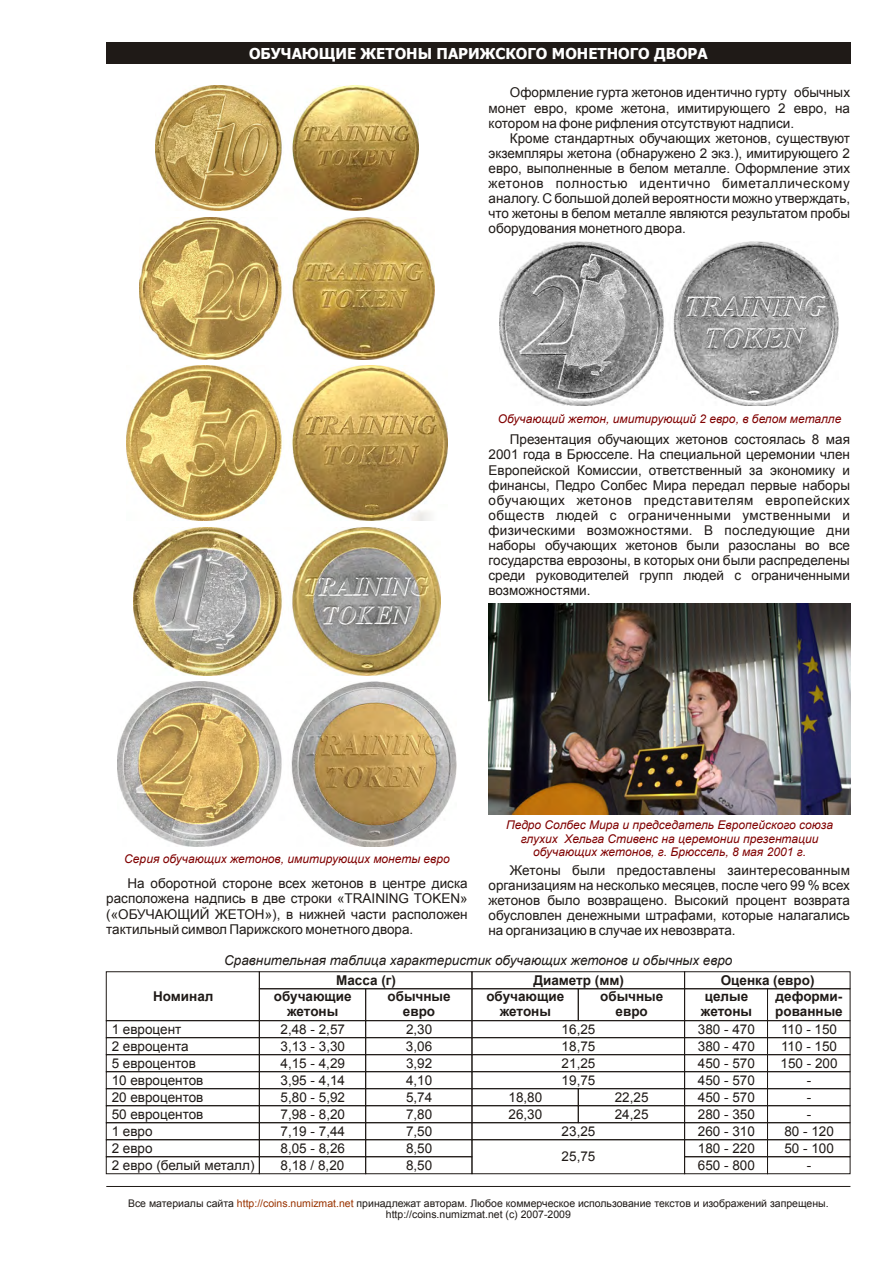
<style>
.page{position:relative;width:893px;height:1263px;background:#fff}
.page>*{position:absolute;margin:0;border:0;box-sizing:border-box;transform-origin:0 0}
.t1{font:700 15px "Tahoma";color:#fff}
.t2{font:13.5px/17px "Arial";color:#1f1a17;text-align:justify}
.t3{font:700 13.5px/15.1px "Arial";color:#1f1a17;text-align:center}
.t4{font:italic 13.5px "Arial";color:#1f1a17}
.t5{font:italic 12px/13.4px "Arial";color:#800000;text-align:center}
.t6{font:10.5px/11.7px "Arial";color:#1f1a17;text-align:center}
.s1{color:#930}
</style>
<div class="page">
<hr style="left:106px;top:1186px;width:744px;height:1px;background:#1f1a17">
<div style="left:106px;top:42px;width:744px;height:22px;background:#1f1a17"></div>
<div style="left:106px;top:971px;width:153px;height:50px;border:1px solid #1f1a17"></div>
<div style="left:365px;top:988px;width:107px;height:33px;border:1px solid #1f1a17"></div>
<div style="left:259px;top:971px;width:213px;height:18px;border:1px solid #1f1a17"></div>
<div style="left:472px;top:971px;width:213px;height:18px;border:1px solid #1f1a17"></div>
<div style="left:684px;top:971px;width:166px;height:18px;border:1px solid #1f1a17"></div>
<div style="left:106px;top:1020px;width:153px;height:18px;border:1px solid #1f1a17"></div>
<div style="left:106px;top:1037px;width:153px;height:18px;border:1px solid #1f1a17"></div>
<div style="left:106px;top:1054px;width:153px;height:18px;border:1px solid #1f1a17"></div>
<div style="left:106px;top:1071px;width:153px;height:18px;border:1px solid #1f1a17"></div>
<div style="left:106px;top:1088px;width:153px;height:18px;border:1px solid #1f1a17"></div>
<div style="left:106px;top:1105px;width:153px;height:18px;border:1px solid #1f1a17"></div>
<div style="left:106px;top:1122px;width:153px;height:18px;border:1px solid #1f1a17"></div>
<div style="left:106px;top:1139px;width:153px;height:18px;border:1px solid #1f1a17"></div>
<div style="left:259px;top:1020px;width:107px;height:18px;border:1px solid #1f1a17"></div>
<div style="left:259px;top:1037px;width:107px;height:18px;border:1px solid #1f1a17"></div>
<div style="left:259px;top:1054px;width:107px;height:18px;border:1px solid #1f1a17"></div>
<div style="left:259px;top:1071px;width:107px;height:18px;border:1px solid #1f1a17"></div>
<div style="left:259px;top:1088px;width:107px;height:18px;border:1px solid #1f1a17"></div>
<div style="left:259px;top:1139px;width:107px;height:18px;border:1px solid #1f1a17"></div>
<div style="left:259px;top:1105px;width:107px;height:18px;border:1px solid #1f1a17"></div>
<div style="left:684px;top:1037px;width:84px;height:18px;border:1px solid #1f1a17"></div>
<div style="left:684px;top:1054px;width:84px;height:18px;border:1px solid #1f1a17"></div>
<div style="left:684px;top:1071px;width:84px;height:18px;border:1px solid #1f1a17"></div>
<div style="left:684px;top:1088px;width:84px;height:18px;border:1px solid #1f1a17"></div>
<div style="left:684px;top:1105px;width:84px;height:18px;border:1px solid #1f1a17"></div>
<div style="left:684px;top:1122px;width:84px;height:18px;border:1px solid #1f1a17"></div>
<div style="left:684px;top:1139px;width:84px;height:18px;border:1px solid #1f1a17"></div>
<div style="left:365px;top:1054px;width:107px;height:18px;border:1px solid #1f1a17"></div>
<div style="left:365px;top:1088px;width:107px;height:18px;border:1px solid #1f1a17"></div>
<div style="left:365px;top:1020px;width:107px;height:18px;border:1px solid #1f1a17"></div>
<div style="left:365px;top:1071px;width:107px;height:18px;border:1px solid #1f1a17"></div>
<div style="left:365px;top:1122px;width:107px;height:18px;border:1px solid #1f1a17"></div>
<div style="left:365px;top:1139px;width:107px;height:18px;border:1px solid #1f1a17"></div>
<div style="left:106px;top:1156px;width:153px;height:18px;border:1px solid #1f1a17"></div>
<div style="left:259px;top:1156px;width:107px;height:18px;border:1px solid #1f1a17"></div>
<div style="left:684px;top:1156px;width:84px;height:18px;border:1px solid #1f1a17"></div>
<div style="left:365px;top:1156px;width:107px;height:18px;border:1px solid #1f1a17"></div>
<div style="left:472px;top:988px;width:106px;height:33px;border:1px solid #1f1a17"></div>
<div style="left:578px;top:988px;width:107px;height:33px;border:1px solid #1f1a17"></div>
<div style="left:472px;top:1105px;width:106px;height:18px;border:1px solid #1f1a17"></div>
<div style="left:472px;top:1054px;width:213px;height:18px;border:1px solid #1f1a17"></div>
<div style="left:578px;top:1088px;width:107px;height:18px;border:1px solid #1f1a17"></div>
<div style="left:472px;top:1020px;width:213px;height:18px;border:1px solid #1f1a17"></div>
<div style="left:472px;top:1071px;width:213px;height:18px;border:1px solid #1f1a17"></div>
<div style="left:472px;top:1122px;width:213px;height:18px;border:1px solid #1f1a17"></div>
<div style="left:472px;top:1139px;width:213px;height:35px;border:1px solid #1f1a17"></div>
<div style="left:684px;top:988px;width:84px;height:33px;border:1px solid #1f1a17"></div>
<div style="left:767px;top:988px;width:83px;height:33px;border:1px solid #1f1a17"></div>
<div style="left:767px;top:1020px;width:83px;height:18px;border:1px solid #1f1a17"></div>
<div style="left:767px;top:1037px;width:83px;height:18px;border:1px solid #1f1a17"></div>
<div style="left:767px;top:1054px;width:83px;height:18px;border:1px solid #1f1a17"></div>
<div style="left:767px;top:1071px;width:83px;height:18px;border:1px solid #1f1a17"></div>
<div style="left:767px;top:1088px;width:83px;height:18px;border:1px solid #1f1a17"></div>
<div style="left:767px;top:1105px;width:83px;height:18px;border:1px solid #1f1a17"></div>
<div style="left:767px;top:1122px;width:83px;height:18px;border:1px solid #1f1a17"></div>
<div style="left:767px;top:1139px;width:83px;height:18px;border:1px solid #1f1a17"></div>
<div style="left:767px;top:1156px;width:83px;height:18px;border:1px solid #1f1a17"></div>
<img style="left:117px;top:682px;width:340px;height:164px">
<img style="left:127px;top:366px;width:320px;height:155px">
<img style="left:133px;top:527px;width:308px;height:149px">
<img style="left:500px;top:242px;width:339px;height:164px">
<img style="left:489px;top:604px;width:361px;height:210px">
<img style="left:156px;top:85px;width:262px;height:126px">
<img style="left:140px;top:217px;width:294px;height:142px">
<p class="t1" style="left:249px;top:47px;width:460px">ОБУЧАЮЩИЕ ЖЕТОНЫ ПАРИЖСКОГО МОНЕТНОГО ДВОРА</p>
<p class="t1" style="left:362px;top:47px;width:235px">КОР ЛЕВСТВО НИДЕРЛАНДЫ</p>
<p class="t1" style="left:373px;top:47px;width:213px">ИСТОРИЯ СОЗДАНИЯ ЕВРО</p>
<p class="t2" style="left:489px;top:86px;width:363px;line-height:15.1px;text-indent:21px">Оформление гурта жетонов идентично гурту обычных монет евро, кроме жетона, имитирующего 2 евро, на котором на фоне рифления отсутствуют надписи.</p>
<p class="t2" style="left:489px;top:132px;width:363px;line-height:15.1px;text-indent:21px">Кроме стандартных обучающих жетонов, существуют экземпляры жетона (обнаружено 2 экз.), имитирующего 2 евро, выполненные в белом металле. Оформление этих жетонов полностью идентично биметаллическому аналогу. С большой долей вероятности можно утверждать, что жетоны в белом металле являются результатом пробы оборудования монетного двора.</p>
<p class="t5" style="left:498px;top:413px;width:345px">Обучающий жетон, имитирующий 2 евро, в белом металле</p>
<p class="t2" style="left:489px;top:433px;width:363px;line-height:15.1px;text-indent:21px">Презентация обучающих жетонов состоялась 8 мая 2001 года в Брюсселе. На специальной церемонии член Европейской Комиссии, ответственный за экономику и финансы, Педро Солбес Мира передал первые наборы обучающих жетонов представителям европейских обществ людей с ограниченными умственными и физическими возможностями. В последующие дни наборы обучающих жетонов были разосланы во все государства еврозоны, в которых они были распределены среди руководителей групп людей с ограниченными возможностями.</p>
<p class="t5" style="left:124px;top:853px;width:327px">Серия обучающих жетонов, имитирующих монеты евро</p>
<p class="t2" style="left:106px;top:877px;width:363px;line-height:15.1px;text-indent:21px">На оборотной стороне всех жетонов в центре диска расположена надпись в две строки «TRAINING TOKEN» («ОБУЧАЮЩИЙ ЖЕТОН»), в нижней части расположен тактильный символ Парижского монетного двора.</p>
<p class="t5" style="left:506px;top:819px;width:328px">Педро Солбес Мира и председатель Европейского союза глухих Хельга Стивенс на церемонии презентации обучающих жетонов, г. Брюссель, 8 мая 2001 г.</p>
<p class="t2" style="left:488px;top:864px;width:363px;line-height:15.1px;text-indent:21px">Жетоны были предоставлены заинтересованным организациям на несколько месяцев, после чего 99 % всех жетонов было возвращено. Высокий процент возврата обусловлен денежными штрафами, которые налагались на организацию в случае их невозврата.</p>
<p class="t4" style="left:224px;top:955px;width:510px">Сравнительная таблица характеристик обучающих жетонов и обычных евро</p>
<p class="t3" style="left:336px;top:974px;width:61px">Масса (г)</p>
<p class="t3" style="left:533px;top:974px;width:92px">Диаметр (мм)</p>
<p class="t3" style="left:721px;top:974px;width:95px">Оценка (евро)</p>
<p class="t3" style="left:274px;top:990px;width:79px">обучающие жетоны</p>
<p class="t3" style="left:387px;top:990px;width:65px">обычные евро</p>
<p class="t2" style="left:406px;top:1022px;width:28px">2,30<br>3,06<br>3,92<br>4,10<br>5,74</p>
<p class="t2" style="left:281px;top:1107px;width:66px">7,98 - 8,20</p>
<p class="t2" style="left:406px;top:1107px;width:28px">7,80<br>7,50<br>8,50</p>
<p class="t3" style="left:486px;top:990px;width:79px">обучающие жетоны</p>
<p class="t3" style="left:600px;top:990px;width:65px">обычные евро</p>
<p class="t2" style="left:562px;top:1022px;width:35px">16,25<br>18,75<br>21,25<br>19,75</p>
<p class="t2" style="left:615px;top:1090px;width:35px">22,25</p>
<p class="t2" style="left:509px;top:1107px;width:35px">26,30</p>
<p class="t2" style="left:615px;top:1107px;width:35px">24,25</p>
<p class="t2" style="left:562px;top:1121px;width:35px;line-height:24.3px">23,25<br>25,75</p>
<p class="t3" style="left:701px;top:989px;width:53px;text-align:left">целые жетоны</p>
<p class="t3" style="left:775px;top:989px;width:69px;text-align:left">деформи&shy;рованные</p>
<p class="t2" style="left:781px;top:1022px;width:59px;text-align:center">110 - 150<br>110 - 150<br>150 - 200 -<br>-<br>-<br>80 - 120<br>50 - 100 -</p>
<p class="t3" style="left:153px;top:990px;width:62px">Номинал</p>
<p class="t2" style="left:112px;top:1022px;width:93px;text-align:left">1 евроцент<br>2 евроцента<br>5 евроцентов<br>10 евроцентов<br>20 евроцентов<br>50 евроцентов<br>1 евро<br>2 евро</p>
<p class="t2" style="left:698px;top:1022px;width:59px">380 - 470<br>380 - 470<br>450 - 570<br>450 - 570<br>450 - 570<br>280 - 350<br>260 - 310<br>180 - 220</p>
<p class="t2" style="left:281px;top:1022px;width:66px">2,48 - 2,57</p>
<p class="t2" style="left:281px;top:1073px;width:66px">3,95 - 4,14</p>
<p class="t2" style="left:281px;top:1124px;width:66px">7,19 - 7,44<br>8,05 - 8,26</p>
<p class="t2" style="left:281px;top:1039px;width:66px">3,13 - 3,30<br>4,15 - 4,29</p>
<p class="t2" style="left:281px;top:1090px;width:66px">5,80 - 5,92</p>
<p class="t2" style="left:509px;top:1090px;width:35px">18,80</p>
<p class="t2" style="left:112px;top:1157px;width:144px">2 евро (белый металл)</p>
<p class="t2" style="left:281px;top:1158px;width:65px">8,18 / 8,20</p>
<p class="t2" style="left:406px;top:1158px;width:28px">8,50</p>
<p class="t2" style="left:698px;top:1158px;width:59px">650 - 800</p>
<p class="t6" style="left:128px;top:1198px;width:702px">Все материалы сайта <span class="s1">http://coins.numizmat.net</span> принадлежат авторам. Любое коммерческое использование текстов и изображений запрещены. http://coins.numizmat.net (c) 2007-2009</p>
</div>
